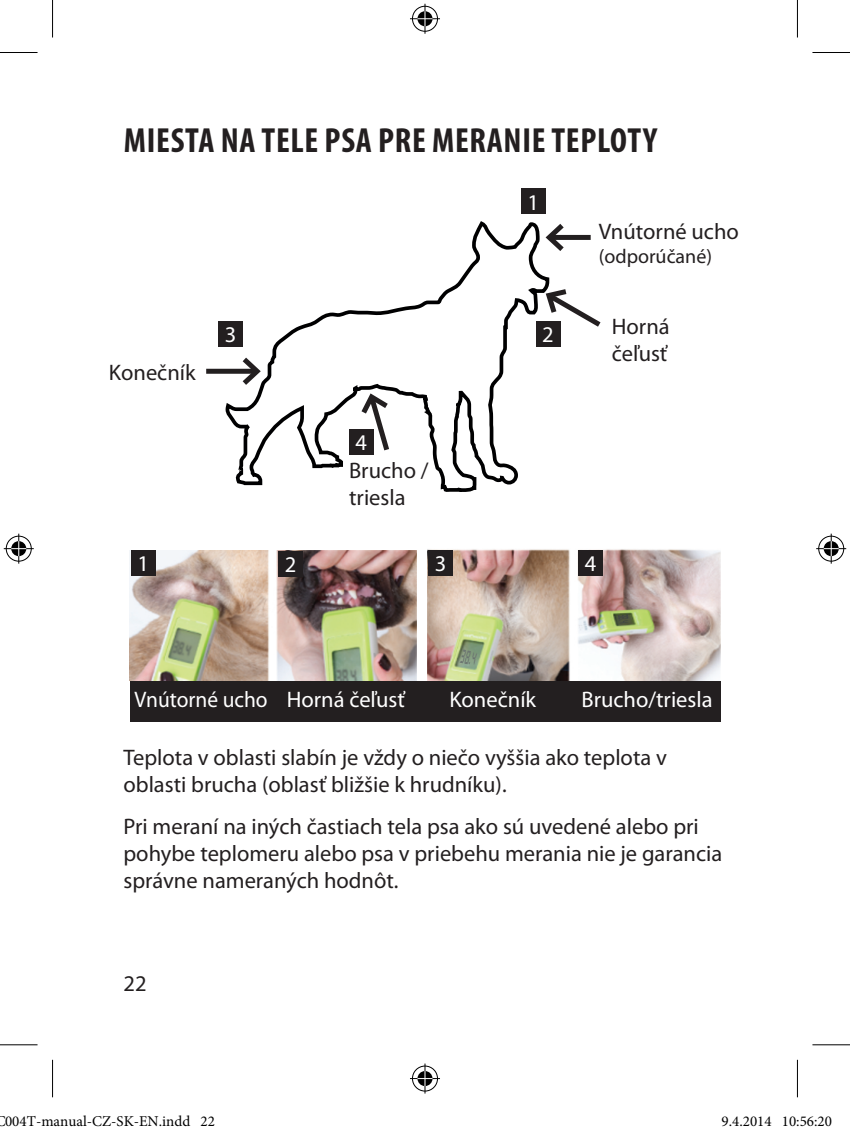
<style>
.page{position:relative;width:850px;height:1134px;background:#fff}
.page>*{position:absolute;margin:0;border:0;box-sizing:border-box;transform-origin:0 0}
.t1{font:700 condensed 35px "Myriad Pro";letter-spacing:.02em;color:#231f20}
.t2{font:22.5px/27px "Myriad Pro";color:#231f20}
.t3{font:22.5px "Myriad Pro";color:#fff}
.t4{font:22.5px "Myriad Pro";color:#fff;scale:.95 1}
.t5{font:20px "Myriad Pro";color:#231f20}
.t6{font:15px "Minion Pro";color:#000}
</style>
<div class="page">
<div style="left:130px;top:681px;width:589px;height:40px;background:#231f20"></div>
<svg style="left:223px;top:221px;width:327px;height:271px"></svg>
<svg style="left:357px;top:390px;width:36px;height:66px"></svg>
<div style="left:206px;top:369px;width:51px;height:5px;background:#231f20"></div>
<svg style="left:237px;top:352px;width:27px;height:38px"></svg>
<svg style="left:542px;top:286px;width:59px;height:45px"></svg>
<div style="left:549px;top:235px;width:41px;height:5px;background:#231f20"></div>
<svg style="left:541px;top:221px;width:27px;height:35px"></svg>
<img style="left:427px;top:549px;width:292px;height:131px">
<img style="left:130px;top:550px;width:287px;height:130px">
<div style="left:131px;top:550px;width:25px;height:26px;background:#231f20"></div>
<div style="left:278px;top:551px;width:25px;height:26px;background:#231f20"></div>
<div style="left:428px;top:550px;width:25px;height:26px;background:#231f20"></div>
<div style="left:578px;top:550px;width:24px;height:26px;background:#231f20"></div>
<div style="left:520px;top:189px;width:25px;height:25px;background:#231f20"></div>
<div style="left:535px;top:321px;width:25px;height:26px;background:#231f20"></div>
<div style="left:218px;top:321px;width:25px;height:26px;background:#231f20"></div>
<div style="left:349px;top:429px;width:25px;height:26px;background:#231f20"></div>
<hr style="left:0;top:52px;width:38px;height:1px;background:#000">
<hr style="left:812px;top:52px;width:37px;height:1px;background:#000">
<hr style="left:0;top:1044px;width:38px;height:1px;background:#000">
<hr style="left:812px;top:1044px;width:37px;height:1px;background:#000">
<hr style="left:52px;top:0;width:1px;height:38px;background:#000">
<hr style="left:52px;top:1060px;width:1px;height:37px;background:#000">
<hr style="left:796px;top:0;width:1px;height:38px;background:#000">
<hr style="left:796px;top:1060px;width:1px;height:37px;background:#000">
<div style="left:410px;top:5px;width:29px;height:28px;border:3px solid #fff;border-radius:50%"></div>
<hr style="left:410px;top:17px;width:30px;height:3px;background:#fff">
<hr style="left:423px;top:4px;width:3px;height:30px;background:#fff">
<div style="left:415px;top:10px;width:19px;height:18px;border:3px solid #fff;border-radius:50%"></div>
<div style="left:412px;top:6px;width:25px;height:26px;border:1px solid #000;border-radius:50%"></div>
<hr style="left:410px;top:18px;width:30px;height:1px;background:#000">
<hr style="left:424px;top:4px;width:1px;height:30px;background:#000">
<svg style="left:417px;top:11px;width:15px;height:15px"></svg>
<div style="left:410px;top:1064px;width:29px;height:28px;border:3px solid #fff;border-radius:50%"></div>
<hr style="left:410px;top:1077px;width:30px;height:3px;background:#fff">
<hr style="left:423px;top:1063px;width:3px;height:30px;background:#fff">
<div style="left:415px;top:1069px;width:19px;height:18px;border:3px solid #fff;border-radius:50%"></div>
<div style="left:412px;top:1066px;width:25px;height:25px;border:1px solid #000;border-radius:50%"></div>
<hr style="left:410px;top:1078px;width:30px;height:1px;background:#000">
<hr style="left:424px;top:1063px;width:1px;height:30px;background:#000">
<svg style="left:417px;top:1071px;width:15px;height:15px"></svg>
<div style="left:5px;top:535px;width:28px;height:28px;border:3px solid #fff;border-radius:50%"></div>
<hr style="left:4px;top:547px;width:30px;height:3px;background:#fff">
<hr style="left:17px;top:534px;width:3px;height:30px;background:#fff">
<div style="left:10px;top:540px;width:18px;height:18px;border:3px solid #fff;border-radius:50%"></div>
<div style="left:6px;top:536px;width:26px;height:25px;border:1px solid #000;border-radius:50%"></div>
<hr style="left:4px;top:548px;width:30px;height:1px;background:#000">
<hr style="left:18px;top:534px;width:1px;height:30px;background:#000">
<svg style="left:11px;top:541px;width:15px;height:15px"></svg>
<div style="left:816px;top:535px;width:28px;height:28px;border:3px solid #fff;border-radius:50%"></div>
<hr style="left:815px;top:547px;width:30px;height:3px;background:#fff">
<hr style="left:829px;top:534px;width:3px;height:30px;background:#fff">
<div style="left:821px;top:540px;width:18px;height:18px;border:3px solid #fff;border-radius:50%"></div>
<div style="left:818px;top:536px;width:25px;height:25px;border:1px solid #000;border-radius:50%"></div>
<hr style="left:815px;top:548px;width:30px;height:1px;background:#000">
<hr style="left:830px;top:534px;width:1px;height:30px;background:#000">
<svg style="left:823px;top:541px;width:15px;height:15px"></svg>
<div style="left:5px;top:1116px;width:7px;height:11px;border:1px solid #fff;border-radius:50%"></div>
<div style="left:6px;top:1117px;width:5px;height:9px;border:1px solid #fff;border-radius:50%"></div>
<div style="left:12px;top:1116px;width:7px;height:11px;border:1px solid #fff;border-radius:50%"></div>
<svg style="left:14px;top:1116px;width:5px;height:11px"></svg>
<div style="left:824px;top:1116px;width:7px;height:11px;border:1px solid #fff;border-radius:50%"></div>
<div style="left:825px;top:1117px;width:5px;height:9px;border:1px solid #fff;border-radius:50%"></div>
<h1 class="t1" style="left:124px;top:118px;width:534px">MIESTA NA TELE PSA PRE MERANIE TEPLOTY</h1>
<p class="t3" style="left:527px;top:188px;width:13px">1</p>
<p class="t2" style="left:109px;top:358px;width:88px">Konečník</p>
<p class="t3" style="left:225px;top:321px;width:13px">3</p>
<p class="t3" style="left:542px;top:321px;width:13px">2</p>
<p class="t3" style="left:355px;top:429px;width:13px">4</p>
<p class="t2" style="left:349px;top:457px;width:81px">Brucho / triesla</p>
<p class="t2" style="left:598px;top:218px;width:142px">Vnútorné ucho</p>
<p class="t5" style="left:598px;top:244px;width:115px">(odporúčané)</p>
<p class="t2" style="left:611px;top:312px;width:59px">Horná čeľusť</p>
<p class="t3" style="left:137px;top:550px;width:13px">1</p>
<p class="t3" style="left:284px;top:551px;width:13px">2</p>
<p class="t3" style="left:434px;top:550px;width:13px">3</p>
<p class="t3" style="left:584px;top:550px;width:13px">4</p>
<p class="t4" style="left:134px;top:685px;width:286px">Vnútorné ucho Horná čeľusť</p>
<p class="t3" style="left:449px;top:685px;width:88px">Konečník</p>
<p class="t3" style="left:581px;top:685px;width:133px">Brucho/triesla</p>
<p class="t2" style="left:123px;top:744px;width:544px">Teplota v oblasti slabín je vždy o niečo vyššia ako teplota v oblasti brucha (oblasť bližšie k hrudníku).</p>
<p class="t2" style="left:123px;top:812px;width:600px">Pri meraní na iných častiach tela psa ako sú uvedené alebo pri pohybe teplomeru alebo psa v priebehu merania nie je garancia správne nameraných hodnôt.</p>
<p class="t2" style="left:123px;top:969px;width:25px">22</p>
<p class="t6" style="left:-5px;top:1111px;width:221px">C004T-manual-CZ-SK-EN.indd 22</p>
<p class="t6" style="left:721px;top:1111px;width:112px">9.4.2014 10:56:20</p>
</div>
